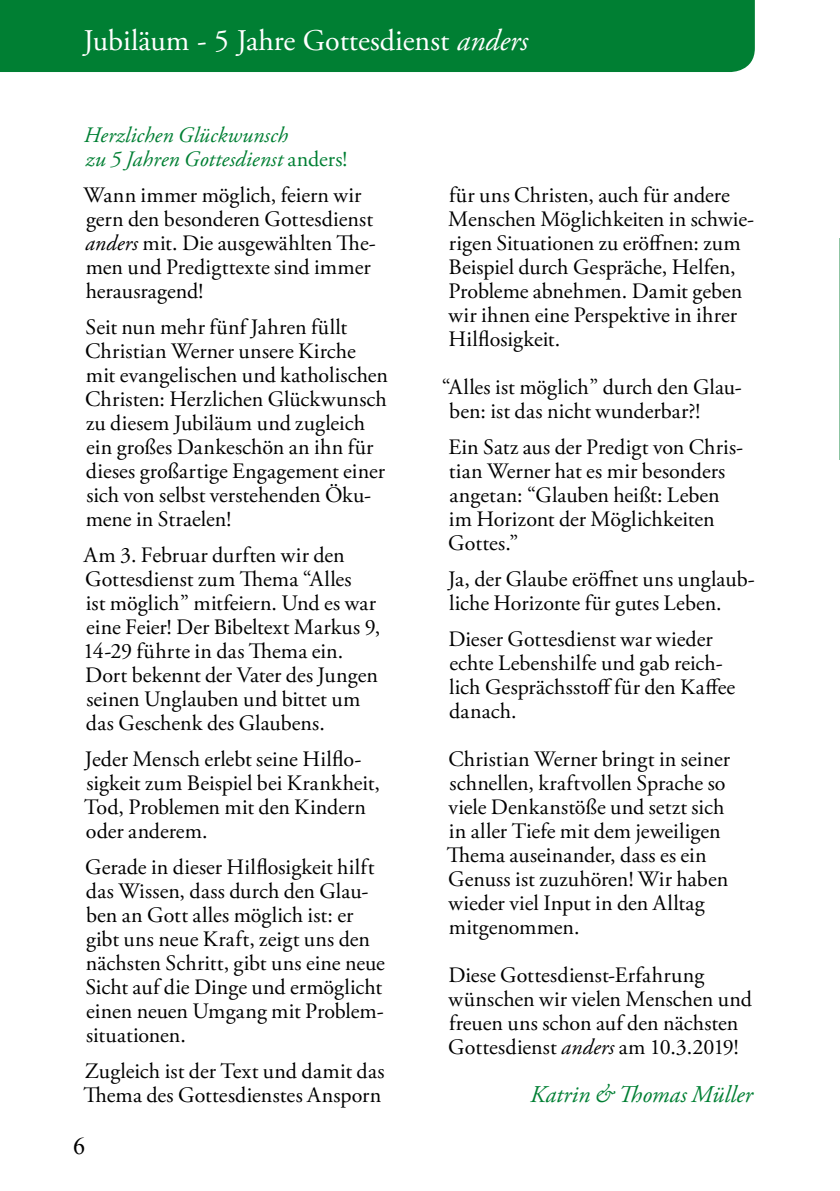
<style>
.page{position:relative;width:840px;height:1191px;background:#fff}
.page>*{position:absolute;margin:0;border:0;box-sizing:border-box;transform-origin:0 0}
.t1{font:30px "Adobe Garamond Pro";color:#fff}
.t2{font:italic 24px "Adobe Garamond Pro";letter-spacing:.005em;color:#007f33}
.t3{font:24px "Times New Roman";color:#000}
.t4{font:22px/24px "Adobe Garamond Pro";letter-spacing:.005em;color:#000}
.t5{font:italic 22px/24px "Adobe Garamond Pro";letter-spacing:.005em;color:#007f33}
.s1{font-style:italic}
.s2{font-style:normal}
</style>
<div class="page">
<div style="left:0;top:0;width:754px;height:72px;background:#007f33"></div>
<hr style="left:838px;top:238px;width:1px;height:221px;background:#007f33">
<h1 class="t1" style="left:84px;top:22px;width:445px">Jubiläum - 5 Jahre Gottesdienst <span class="s1">anders</span></h1>
<p class="t5" style="left:84px;top:123px;width:265px">Herzlichen Glückwunsch<br>zu 5 Jahren Gottesdienst <span class="s2">anders!</span></p>
<p class="t4" style="left:83px;top:184px;width:294px">Wann immer möglich, feiern wir gern den besonderen Gottesdienst <span class="s1">anders</span> mit. Die ausgewählten The&shy;men und Predigttexte sind immer herausragend!</p>
<p class="t4" style="left:85px;top:316px;width:304px">Seit nun mehr fünf Jahren füllt<br>Christian Werner unsere Kirche mit evangelischen und katholischen<br>Christen: Herzlichen Glückwunsch zu diesem Jubiläum und zugleich ein großes Dankeschön an ihn für dieses großartige Engagement einer sich von selbst verstehenden Öku&shy;mene in Straelen!</p>
<p class="t4" style="left:83px;top:544px;width:298px">Am 3. Februar durften wir den<br>Gottesdienst zum Thema “Alles<br>ist möglich” mitfeiern. Und es war eine Feier! Der Bibeltext Markus 9,<br>14-29 führte in das Thema ein.<br>Dort bekennt der Vater des Jungen seinen Unglauben und bittet um das Geschenk des Glaubens.</p>
<p class="t4" style="left:84px;top:748px;width:297px">Jeder Mensch erlebt seine Hilflo&shy;sigkeit zum Beispiel bei Krankheit,<br>Tod, Problemen mit den Kindern oder anderem.</p>
<p class="t4" style="left:85px;top:856px;width:301px">Gerade in dieser Hilflosigkeit hilft das Wissen, dass durch den Glau&shy;ben an Gott alles möglich ist: er gibt uns neue Kraft, zeigt uns den nächsten Schritt, gibt uns eine neue<br>Sicht auf die Dinge und ermöglicht einen neuen Umgang mit Problem&shy;situationen.</p>
<p class="t4" style="left:83px;top:1060px;width:302px">Zugleich ist der Text und damit das<br>Thema des Gottesdienstes Ansporn</p>
<p class="t3" style="left:73px;top:1129px;width:13px">6</p>
<p class="t4" style="left:448px;top:184px;width:307px">für uns Christen, auch für andere<br>Menschen Möglichkeiten in schwie&shy;rigen Situationen zu eröffnen: zum<br>Beispiel durch Gespräche, Helfen,<br>Probleme abnehmen. Damit geben wir ihnen eine Perspektive in ihrer<br>Hilflosigkeit.</p>
<p class="t4" style="left:449px;top:376px;width:294px;text-indent:-7px">“Alles ist möglich” durch den Glau&shy;ben: ist das nicht wunderbar?!</p>
<p class="t4" style="left:448px;top:436px;width:296px">Ein Satz aus der Predigt von Chris&shy;tian Werner hat es mir besonders angetan: “Glauben heißt: Leben im Horizont der Möglichkeiten<br>Gottes.”</p>
<p class="t4" style="left:448px;top:568px;width:308px">Ja, der Glaube eröffnet uns unglaub&shy;liche Horizonte für gutes Leben.</p>
<p class="t4" style="left:448px;top:628px;width:288px">Dieser Gottesdienst war wieder echte Lebenshilfe und gab reich&shy;lich Gesprächsstoff für den Kaffee danach.</p>
<p class="t4" style="left:446px;top:748px;width:284px">Christian Werner bringt in seiner schnellen, kraftvollen Sprache so viele Denkanstöße und setzt sich in aller Tiefe mit dem jeweiligen<br>Thema auseinander, dass es ein<br>Genuss ist zuzuhören! Wir haben wieder viel Input in den Alltag mitgenommen.</p>
<p class="t4" style="left:448px;top:964px;width:305px">Diese Gottesdienst-Erfahrung wünschen wir vielen Menschen und freuen uns schon auf den nächsten Gottesdienst <span class="s1">anders</span> am 10.3.2019!</p>
<p class="t2" style="left:529px;top:1080px;width:224px">Katrin &amp; Thomas Müller</p>
</div>
